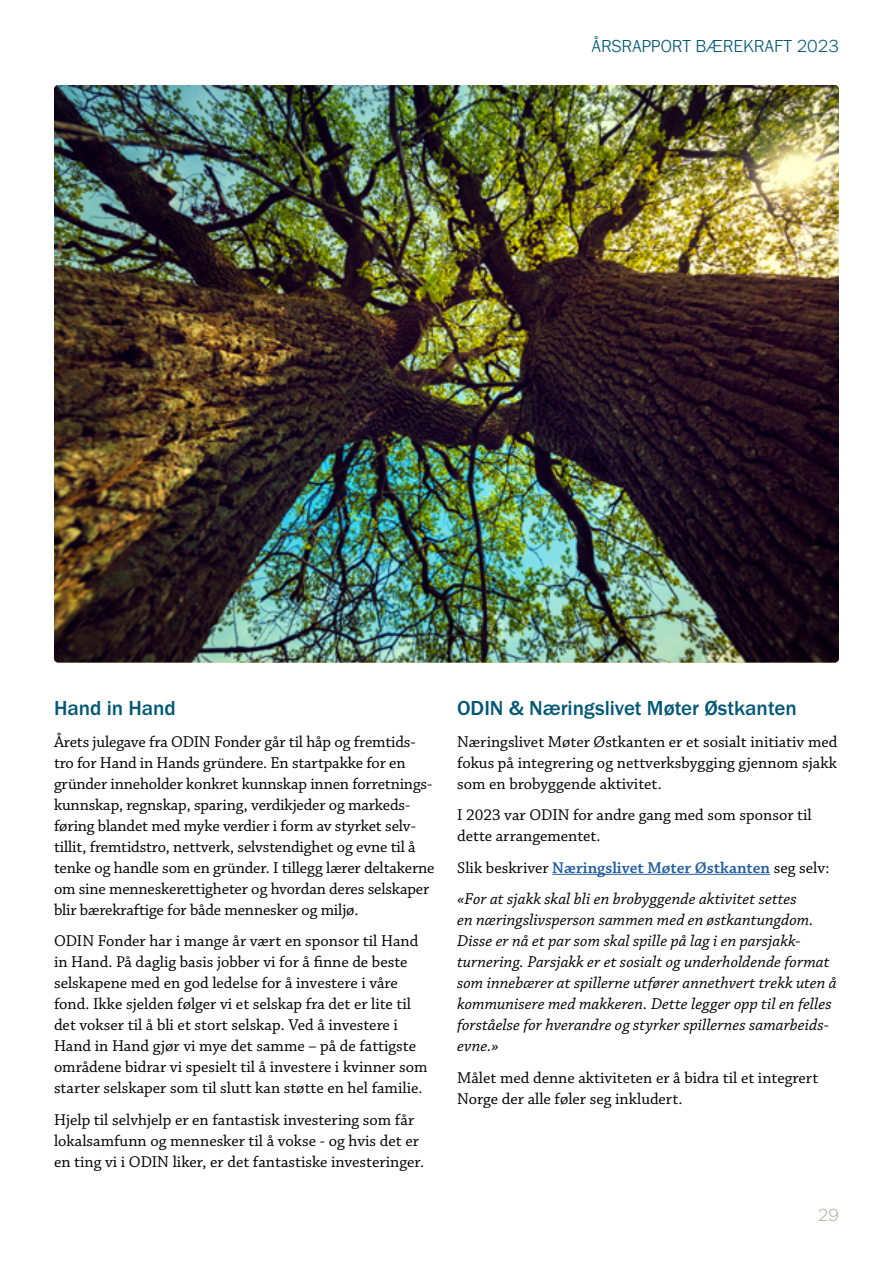
<style>
.page{position:relative;width:893px;height:1263px;background:#fff}
.page>*{position:absolute;margin:0;border:0;box-sizing:border-box;transform-origin:0 0}
.t1{font:500 21px "Franklin Gothic URW";color:#005776}
.t2{font:300 18px "Franklin Gothic URW";color:#005776}
.t3{font:300 18px "Franklin Gothic URW";color:#bbb4a7}
.t4{font:16.5px/21px "Chaparral Pro";color:#000}
.t5{font:16.5px/21px "Chaparral Pro It Capt";color:#000}
.t6{font:600 16.5px "Chaparral Pro";color:#215e9e}
.s1{font-weight:400;color:#000}
</style>
<div class="page">
<hr style="left:552px;top:874px;width:218px;height:1px;background:#215e9e">
<img style="left:54px;top:85px;width:785px;height:578px">
<p class="t2" style="left:592px;top:34px;width:249px">ÅRSRAPPORT BÆREKRAFT 2023</p>
<p class="t1" style="left:54px;top:695px;width:123px">Hand in Hand</p>
<p class="t4" style="left:54px;top:731px;width:382px">Årets julegave fra ODIN Fonder går til håp og fremtids&shy;tro for Hand in Hands gründere. En startpakke for en gründer inneholder konkret kunnskap innen forretnings&shy;kunnskap, regnskap, sparing, verdikjeder og markeds&shy;føring blandet med myke verdier i form av styrket selv&shy;tillit, fremtidstro, nettverk, selvstendighet og evne til å tenke og handle som en gründer. I tillegg lærer deltakerne om sine menneskerettigheter og hvordan deres selskaper blir bærekraftige for både mennesker og miljø.</p>
<p class="t4" style="left:54px;top:931px;width:375px">ODIN Fonder har i mange år vært en sponsor til Hand in Hand. På daglig basis jobber vi for å finne de beste selskapene med en god ledelse for å investere i våre fond. Ikke sjelden følger vi et selskap fra det er lite til det vokser til å bli et stort selskap. Ved å investere i Hand in Hand gjør vi mye det samme – på de fattigste områdene bidrar vi spesielt til å investere i kvinner som starter selskaper som til slutt kan støtte en hel familie.</p>
<p class="t4" style="left:54px;top:1110px;width:372px">Hjelp til selvhjelp er en fantastisk investering som får lokalsamfunn og mennesker til å vokse - og hvis det er en ting vi i ODIN liker, er det fantastiske investeringer.</p>
<p class="t1" style="left:457px;top:695px;width:341px">ODIN &amp; Næringslivet Møter Østkanten</p>
<p class="t4" style="left:457px;top:731px;width:382px;text-align:justify">Næringslivet Møter Østkanten er et sosialt initiativ med fokus på integrering og nettverksbygging gjennom sjakk som en brobyggende aktivitet.</p>
<p class="t4" style="left:457px;top:805px;width:356px">I 2023 var ODIN for andre gang med som sponsor til dette arrangementet.</p>
<p class="t6" style="left:457px;top:858px;width:374px"><span class="s1">Slik beskriver</span> Næringslivet Møter Østkanten <span class="s1">seg selv:</span></p>
<p class="t5" style="left:457px;top:889px;width:381px">«For at sjakk skal bli en brobyggende aktivitet settes<br>en næringslivsperson sammen med en østkantungdom.<br>Disse er nå et par som skal spille på lag i en parsjakk&shy;turnering. Parsjakk er et sosialt og underholdende format som innebærer at spillerne utfører annethvert trekk uten å kommunisere med makkeren. Dette legger opp til en felles forståelse for hverandre og styrker spillernes samarbeids&shy;evne.»</p>
<p class="t4" style="left:457px;top:1068px;width:363px">Målet med denne aktiviteten er å bidra til et integrert<br>Norge der alle føler seg inkludert.</p>
<p class="t3" style="left:818px;top:1204px;width:23px">29</p>
</div>
